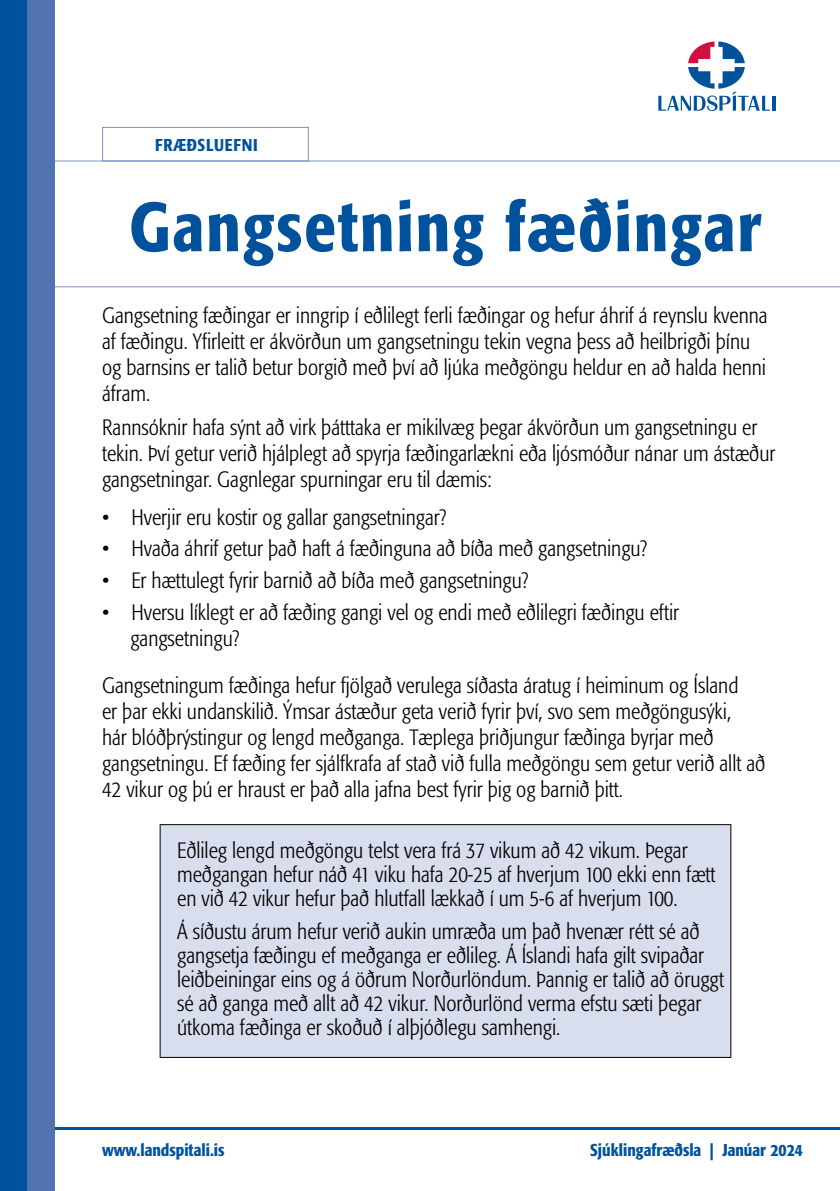
<style>
.page{position:relative;width:840px;height:1191px;background:#fff}
.page>*{position:absolute;margin:0;border:0;box-sizing:border-box;transform-origin:0 0}
.t1{font:500 condensed 68.8px "Formata";letter-spacing:.03em;color:#00529c}
.t2{font:300 condensed 22px/26px "Formata";color:#000}
.t3{font:500 condensed 17px "Formata";color:#00529c}
.t4{font:500 condensed 17px "Formata";letter-spacing:.05em;color:#00529c}
</style>
<div class="page">
<div style="left:160px;top:824px;width:570px;height:233px;background:#d9deef"></div>
<hr style="left:159px;top:824px;width:572px;height:1px;background:#000">
<hr style="left:159px;top:825px;width:1px;height:232px;background:#000">
<hr style="left:730px;top:825px;width:1px;height:232px;background:#000">
<hr style="left:159px;top:1057px;width:572px;height:1px;background:#000">
<hr style="left:0;top:160px;width:839px;height:1px;background:#7b91c3">
<hr style="left:0;top:286px;width:839px;height:1px;background:#7b91c3">
<hr style="left:771px;top:96px;width:3px;height:15px;background:#00529c">
<svg style="left:658px;top:41px;width:111px;height:70px"></svg>
<hr style="left:49px;top:1126px;width:790px;height:3px;background:#00529c">
<div style="left:102px;top:127px;width:206px;height:34px;border:1px solid #7b91c3"></div>
<div style="left:0;top:0;width:27px;height:1191px;background:#00529c"></div>
<div style="left:27px;top:0;width:27px;height:1191px;background:#5174b1"></div>
<p class="t4" style="left:155px;top:135px;width:104px">FRÆÐSLUEFNI</p>
<h1 class="t1" style="left:129px;top:185px;width:634px">Gangsetning fæðingar</h1>
<p class="t2" style="left:102px;top:302px;width:666px">Gangsetning fæðingar er inngrip í eðlilegt ferli fæðingar og hefur áhrif á reynslu kvenna af fæðingu. Yfirleitt er ákvörðun um gangsetningu tekin vegna þess að heilbrigði þínu og barnsins er talið betur borgið með því að ljúka meðgöngu heldur en að halda henni áfram.</p>
<p class="t2" style="left:102px;top:415px;width:674px">Rannsóknir hafa sýnt að virk þátttaka er mikilvæg þegar ákvörðun um gangsetningu er tekin. Því getur verið hjálplegt að spyrja fæðingarlækni eða ljósmóður nánar um ástæður gangsetningar. Gagnlegar spurningar eru til dæmis:</p>
<p class="t2" style="left:102px;top:504px;width:346px">• Hverjir eru kostir og gallar gangsetningar?</p>
<p class="t2" style="left:102px;top:536px;width:546px">• Hvaða áhrif getur það haft á fæðinguna að bíða með gangsetningu?</p>
<p class="t2" style="left:102px;top:567px;width:428px">• Er hættulegt fyrir barnið að bíða með gangsetningu?</p>
<p class="t2" style="left:130px;top:599px;width:550px;text-indent:-28px">• Hversu líklegt er að fæðing gangi vel og endi með eðlilegri fæðingu eftir gangsetningu?</p>
<p class="t2" style="left:102px;top:672px;width:664px">Gangsetningum fæðinga hefur fjölgað verulega síðasta áratug í heiminum og Ísland<br>er þar ekki undanskilið. Ýmsar ástæður geta verið fyrir því, svo sem meðgöngusýki,<br>hár blóðþrýstingur og lengd meðganga. Tæplega þriðjungur fæðinga byrjar með gangsetningu. Ef fæðing fer sjálfkrafa af stað við fulla meðgöngu sem getur verið allt að 42 vikur og þú er hraust er það alla jafna best fyrir þig og barnið þitt.</p>
<p class="t2" style="left:177px;top:838px;width:539px;line-height:24px">Eðlileg lengd meðgöngu telst vera frá 37 vikum að 42 vikum. Þegar meðgangan hefur náð 41 viku hafa 20-25 af hverjum 100 ekki enn fætt en við 42 vikur hefur það hlutfall lækkað í um 5-6 af hverjum 100.</p>
<p class="t2" style="left:177px;top:919px;width:548px;line-height:24px">Á síðustu árum hefur verið aukin umræða um það hvenær rétt sé að gangsetja fæðingu ef meðganga er eðlileg. Á Íslandi hafa gilt svipaðar leiðbeiningar eins og á öðrum Norðurlöndum. Þannig er talið að öruggt sé að ganga með allt að 42 vikur. Norðurlönd verma efstu sæti þegar útkoma fæðinga er skoðuð í alþjóðlegu samhengi.</p>
<p class="t3" style="left:102px;top:1140px;width:124px">www.landspitali.is</p>
<p class="t3" style="left:589px;top:1140px;width:214px">Sjúklingafræðsla | Janúar 2024</p>
</div>
